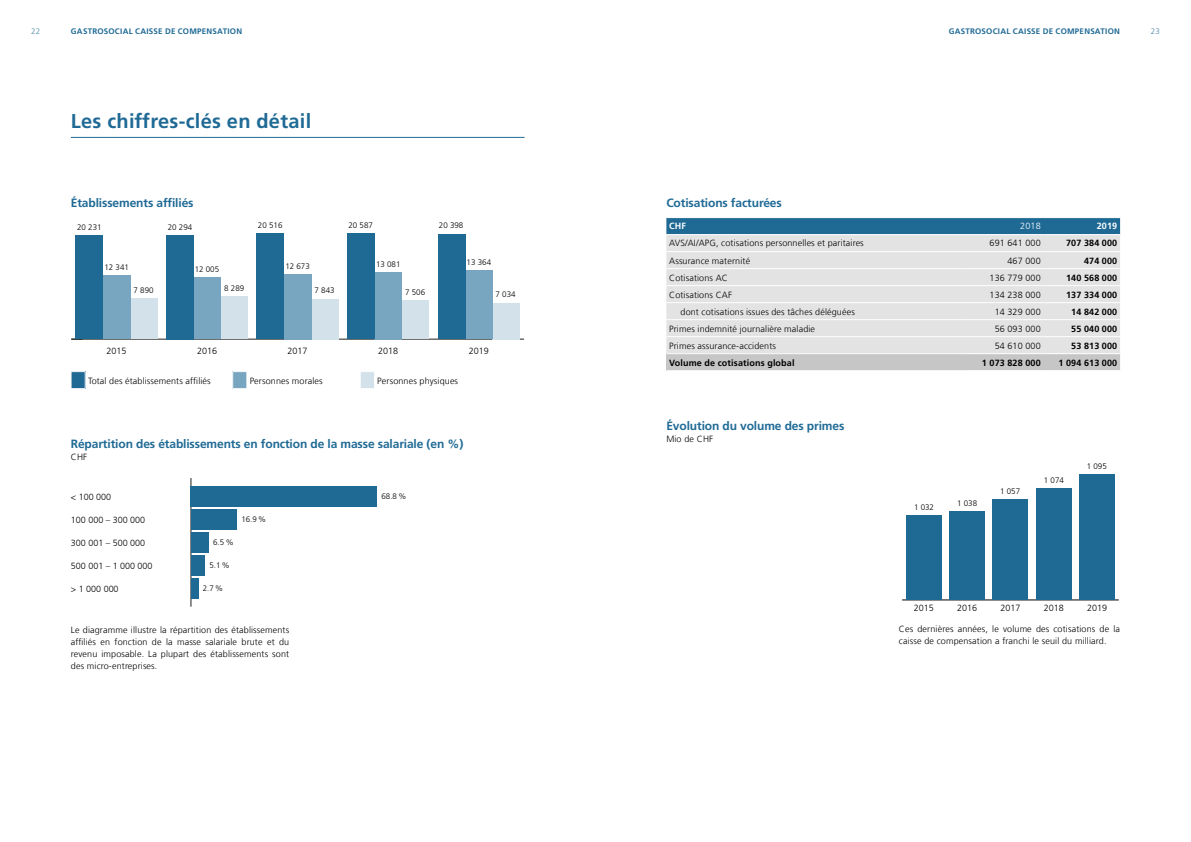
<style>
.page{position:relative;width:1191px;height:842px;background:#fff}
.page>*{position:absolute;margin:0;border:0;box-sizing:border-box;transform-origin:0 0}
.t1{font:700 20px "Frutiger LT Com";letter-spacing:.015em;color:#1f6a95}
.t2{font:700 12px "Frutiger LT Com";letter-spacing:-.01em;color:#1f6a95}
.t3{font:300 9px/12px "Frutiger LT Com";letter-spacing:.015em;color:#000;text-align:justify}
.t4{font:700 9px "Frutiger LT Com";letter-spacing:.015em;color:#000}
.t5{font:700 9px "Frutiger LT Com";letter-spacing:.015em;color:#fff}
.t6{font:300 9px "Frutiger LT Com";color:#fff}
.t7{font:300 8.9px "Frutiger LT Com";color:#000}
.t8{font:300 8px "Frutiger LT Com";color:#000}
.t9{font:700 8px "Frutiger LT Com";letter-spacing:.03em;color:#1f6a95}
.t10{font:300 8px "Frutiger LT Com";color:#4c87ab}
</style>
<div class="page">
<hr style="left:71px;top:339px;width:453px;height:1px;background:#1e1e1c">
<svg style="left:71px;top:339px;width:12px;height:1px"></svg>
<div style="left:130px;top:299px;width:27px;height:40px;background:#d2e1ea"></div>
<div style="left:221px;top:297px;width:27px;height:42px;background:#d2e1ea"></div>
<div style="left:311px;top:299px;width:27px;height:40px;background:#d2e1ea"></div>
<div style="left:402px;top:301px;width:27px;height:38px;background:#d2e1ea"></div>
<div style="left:492px;top:303px;width:27px;height:36px;background:#d2e1ea"></div>
<div style="left:103px;top:276px;width:27px;height:63px;background:#78a5c0"></div>
<div style="left:193px;top:277px;width:28px;height:62px;background:#78a5c0"></div>
<div style="left:284px;top:274px;width:27px;height:65px;background:#78a5c0"></div>
<div style="left:374px;top:272px;width:28px;height:67px;background:#78a5c0"></div>
<div style="left:465px;top:270px;width:27px;height:69px;background:#78a5c0"></div>
<div style="left:76px;top:235px;width:27px;height:104px;background:#1f6a95"></div>
<div style="left:166px;top:235px;width:27px;height:104px;background:#1f6a95"></div>
<div style="left:257px;top:234px;width:27px;height:105px;background:#1f6a95"></div>
<div style="left:347px;top:233px;width:27px;height:106px;background:#1f6a95"></div>
<div style="left:438px;top:234px;width:27px;height:105px;background:#1f6a95"></div>
<svg style="left:71px;top:371px;width:15px;height:18px"></svg>
<svg style="left:232px;top:371px;width:15px;height:18px"></svg>
<svg style="left:361px;top:371px;width:14px;height:18px"></svg>
<hr style="left:191px;top:478px;width:1px;height:129px;background:#1e1e1c">
<div style="left:191px;top:578px;width:7px;height:21px;background:#1f6a95"></div>
<div style="left:191px;top:555px;width:14px;height:21px;background:#1f6a95"></div>
<div style="left:191px;top:532px;width:17px;height:21px;background:#1f6a95"></div>
<div style="left:191px;top:509px;width:46px;height:21px;background:#1f6a95"></div>
<div style="left:191px;top:486px;width:186px;height:20px;background:#1f6a95"></div>
<div style="left:666px;top:218px;width:454px;height:16px;background:#1f6a95"></div>
<div style="left:666px;top:235px;width:454px;height:118px;background:#e3e3e3"></div>
<div style="left:666px;top:354px;width:301px;height:17px;background:#c6c6c6"></div>
<div style="left:967px;top:354px;width:153px;height:16px;background:#c6c6c6"></div>
<hr style="left:666px;top:251px;width:301px;height:1px;background:#fff">
<hr style="left:666px;top:268px;width:301px;height:1px;background:#fff">
<hr style="left:666px;top:285px;width:301px;height:1px;background:#fff">
<hr style="left:666px;top:302px;width:301px;height:1px;background:#fff">
<hr style="left:666px;top:319px;width:301px;height:1px;background:#fff">
<hr style="left:666px;top:336px;width:301px;height:1px;background:#fff">
<hr style="left:666px;top:370px;width:301px;height:1px;background:#fff">
<hr style="left:967px;top:251px;width:76px;height:1px;background:#fff">
<hr style="left:1043px;top:251px;width:77px;height:1px;background:#fff">
<hr style="left:967px;top:268px;width:76px;height:1px;background:#fff">
<hr style="left:1043px;top:268px;width:77px;height:1px;background:#fff">
<hr style="left:967px;top:285px;width:76px;height:1px;background:#fff">
<hr style="left:1043px;top:285px;width:77px;height:1px;background:#fff">
<hr style="left:967px;top:302px;width:76px;height:1px;background:#fff">
<hr style="left:1043px;top:302px;width:77px;height:1px;background:#fff">
<hr style="left:967px;top:319px;width:76px;height:1px;background:#fff">
<hr style="left:1043px;top:319px;width:77px;height:1px;background:#fff">
<hr style="left:967px;top:336px;width:76px;height:1px;background:#fff">
<hr style="left:1043px;top:336px;width:77px;height:1px;background:#fff">
<hr style="left:902px;top:600px;width:216px;height:1px;background:#000">
<div style="left:906px;top:515px;width:35px;height:85px;background:#1f6a95"></div>
<div style="left:949px;top:511px;width:35px;height:89px;background:#1f6a95"></div>
<div style="left:993px;top:499px;width:35px;height:101px;background:#1f6a95"></div>
<div style="left:1036px;top:488px;width:35px;height:112px;background:#1f6a95"></div>
<div style="left:1079px;top:475px;width:35px;height:125px;background:#1f6a95"></div>
<hr style="left:71px;top:137px;width:453px;height:1px;background:#1f6a95">
<p class="t10" style="left:31px;top:27px;width:11px">22</p>
<p class="t9" style="left:71px;top:27px;width:173px">GASTROSOCIAL CAISSE DE COMPENSATION</p>
<p class="t9" style="left:948px;top:27px;width:173px">GASTROSOCIAL CAISSE DE COMPENSATION</p>
<p class="t10" style="left:1150px;top:27px;width:11px">23</p>
<h1 class="t1" style="left:71px;top:109px;width:242px">Les chiffres-clés en détail</h1>
<h2 class="t2" style="left:71px;top:196px;width:124px">Établissements affiliés</h2>
<p class="t8" style="left:77px;top:222px;width:26px">20 231</p>
<p class="t8" style="left:168px;top:222px;width:26px">20 294</p>
<p class="t8" style="left:258px;top:221px;width:26px">20 516</p>
<p class="t8" style="left:348px;top:221px;width:26px">20 587</p>
<p class="t8" style="left:439px;top:221px;width:26px">20 398</p>
<p class="t8" style="left:104px;top:263px;width:26px">12 341</p>
<p class="t8" style="left:195px;top:265px;width:26px">12 005</p>
<p class="t8" style="left:285px;top:261px;width:26px">12 673</p>
<p class="t8" style="left:376px;top:259px;width:26px">13 081</p>
<p class="t8" style="left:466px;top:257px;width:26px">13 364</p>
<p class="t8" style="left:134px;top:285px;width:22px">7 890</p>
<p class="t8" style="left:224px;top:283px;width:22px">8 289</p>
<p class="t8" style="left:314px;top:286px;width:22px">7 843</p>
<p class="t8" style="left:405px;top:287px;width:22px">7 506</p>
<p class="t8" style="left:495px;top:289px;width:22px">7 034</p>
<p class="t3" style="left:106px;top:344px;width:22px">2015</p>
<p class="t3" style="left:197px;top:344px;width:22px">2016</p>
<p class="t3" style="left:287px;top:344px;width:22px">2017</p>
<p class="t3" style="left:378px;top:344px;width:22px">2018</p>
<p class="t3" style="left:469px;top:344px;width:22px">2019</p>
<p class="t3" style="left:88px;top:374px;width:124px">Total des établissements affiliés</p>
<p class="t3" style="left:250px;top:374px;width:75px">Personnes morales</p>
<p class="t3" style="left:377px;top:374px;width:82px">Personnes physiques</p>
<h2 class="t2" style="left:71px;top:436px;width:394px">Répartition des établissements en fonction de la masse salariale (en %)</h2>
<p class="t3" style="left:71px;top:451px;width:18px">CHF</p>
<p class="t8" style="left:381px;top:491px;width:26px">68.8 %</p>
<p class="t8" style="left:241px;top:514px;width:26px">16.9 %</p>
<p class="t8" style="left:213px;top:537px;width:22px">6.5 %</p>
<p class="t8" style="left:209px;top:561px;width:22px">5.1 %</p>
<p class="t8" style="left:203px;top:584px;width:22px">2.7 %</p>
<p class="t7" style="left:71px;top:492px;width:42px">&lt; 100 000</p>
<p class="t7" style="left:71px;top:515px;width:76px">100 000 – 300 000</p>
<p class="t7" style="left:71px;top:538px;width:76px">300 001 – 500 000</p>
<p class="t7" style="left:71px;top:560px;width:83px">500 001 – 1 000 000</p>
<p class="t7" style="left:71px;top:583px;width:49px">&gt; 1 000 000</p>
<p class="t3" style="left:71px;top:624px;width:220px">Le diagramme illustre la répartition des établissements affiliés en fonction de la masse salariale brute et du revenu imposable. La plupart des établissements sont des micro-entreprises.</p>
<h2 class="t2" style="left:666px;top:196px;width:117px">Cotisations facturées</h2>
<p class="t5" style="left:669px;top:221px;width:18px">CHF</p>
<p class="t6" style="left:1020px;top:221px;width:22px">2018</p>
<p class="t5" style="left:1096px;top:221px;width:22px">2019</p>
<p class="t3" style="left:669px;top:237px;width:196px">AVS/AI/APG, cotisations personnelles et paritaires</p>
<p class="t3" style="left:989px;top:237px;width:53px">691 641 000</p>
<p class="t4" style="left:1066px;top:238px;width:53px">707 384 000</p>
<p class="t3" style="left:669px;top:254px;width:82px">Assurance maternité</p>
<p class="t3" style="left:1007px;top:254px;width:35px">467 000</p>
<p class="t4" style="left:1084px;top:255px;width:35px">474 000</p>
<p class="t3" style="left:669px;top:271px;width:60px">Cotisations AC</p>
<p class="t3" style="left:989px;top:271px;width:53px">136 779 000</p>
<p class="t4" style="left:1066px;top:272px;width:53px">140 568 000</p>
<p class="t3" style="left:669px;top:288px;width:64px">Cotisations CAF</p>
<p class="t3" style="left:989px;top:288px;width:53px">134 238 000</p>
<p class="t4" style="left:1066px;top:289px;width:53px">137 334 000</p>
<p class="t3" style="left:680px;top:305px;width:176px">dont cotisations issues des tâches déléguées</p>
<p class="t3" style="left:994px;top:305px;width:48px">14 329 000</p>
<p class="t4" style="left:1071px;top:306px;width:47px">14 842 000</p>
<p class="t3" style="left:669px;top:322px;width:147px">Primes indemnité journalière maladie</p>
<p class="t3" style="left:994px;top:322px;width:48px">56 093 000</p>
<p class="t4" style="left:1071px;top:323px;width:47px">55 040 000</p>
<p class="t3" style="left:669px;top:339px;width:108px">Primes assurance-accidents</p>
<p class="t3" style="left:994px;top:339px;width:48px">54 610 000</p>
<p class="t4" style="left:1071px;top:340px;width:47px">53 813 000</p>
<p class="t4" style="left:669px;top:357px;width:127px">Volume de cotisations global</p>
<p class="t4" style="left:982px;top:357px;width:60px">1 073 828 000</p>
<p class="t4" style="left:1058px;top:357px;width:60px">1 094 613 000</p>
<h2 class="t2" style="left:666px;top:418px;width:179px">Évolution du volume des primes</h2>
<p class="t3" style="left:666px;top:433px;width:48px">Mio de CHF</p>
<p class="t8" style="left:914px;top:502px;width:22px">1 032</p>
<p class="t8" style="left:957px;top:499px;width:22px">1 038</p>
<p class="t8" style="left:1000px;top:486px;width:22px">1 057</p>
<p class="t8" style="left:1044px;top:476px;width:22px">1 074</p>
<p class="t8" style="left:1086px;top:461px;width:22px">1 095</p>
<p class="t3" style="left:913px;top:602px;width:22px">2015</p>
<p class="t3" style="left:957px;top:602px;width:22px">2016</p>
<p class="t3" style="left:1000px;top:602px;width:22px">2017</p>
<p class="t3" style="left:1043px;top:602px;width:22px">2018</p>
<p class="t3" style="left:1087px;top:602px;width:22px">2019</p>
<p class="t3" style="left:899px;top:623px;width:223px">Ces dernières années, le volume des cotisations de la caisse de compensation a franchi le seuil du milliard.</p>
</div>
